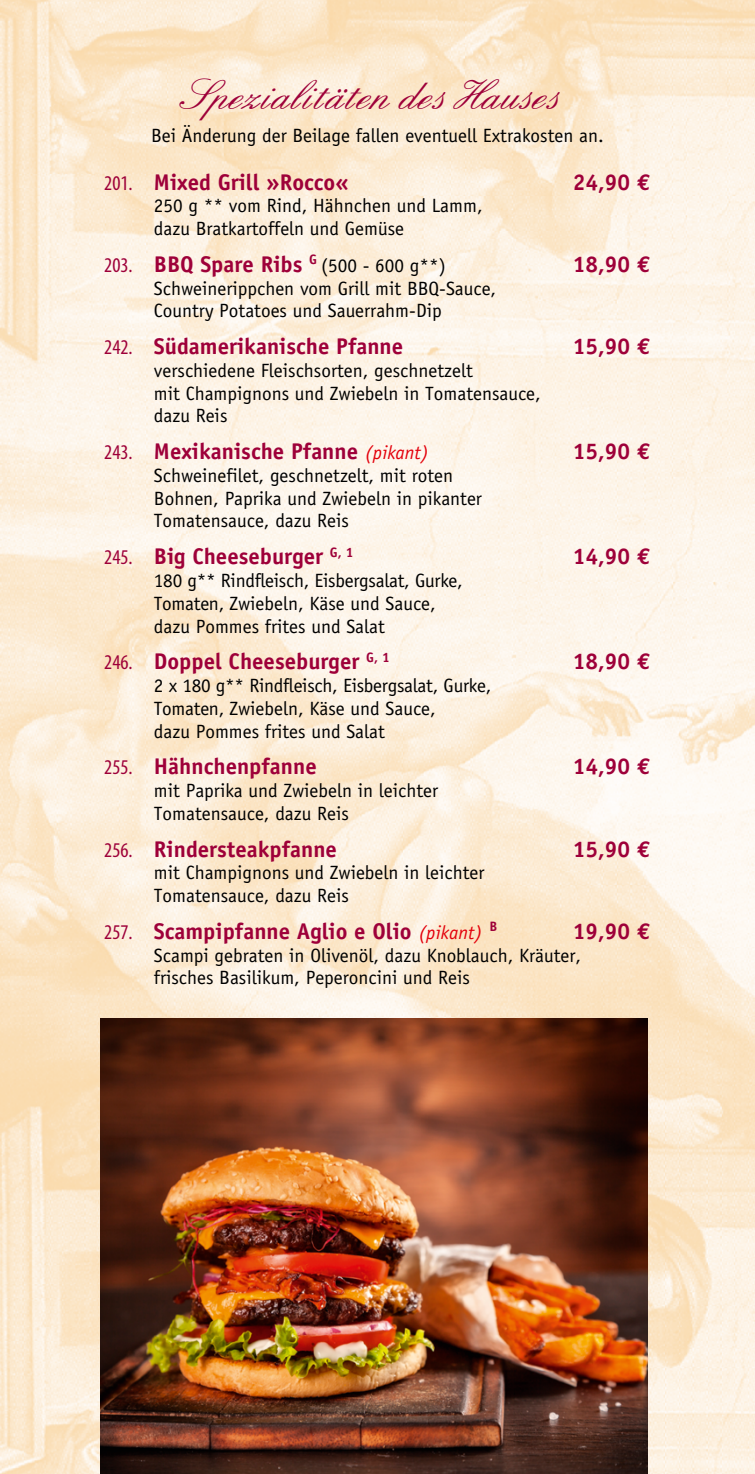
<style>
.page{position:relative;width:755px;height:1474px;background:#fff}
.page>*{position:absolute;margin:0;border:0;box-sizing:border-box;transform-origin:0 0}
.t1{font:45.5px "English 157 BT";color:#9e0039}
.t2{font:700 22.75px "Officina Sans";color:#9e0039}
.t3{font:19.25px/22.8px "Officina Sans";color:#000}
.s1{font-family:"Myriad Pro";font-weight:400;font-stretch:condensed;font-size:21px}
.s2{font-family:"Euro Mono Std"}
.s3{font-weight:400;font-size:19.25px;color:#000}
.s4{font-weight:400;font-style:italic;font-size:19.25px;color:#e3000b}
</style>
<div class="page">
<img style="left:0;top:0;width:754px;height:1473px">
<img style="left:101px;top:1018px;width:546px;height:455px">
<h1 class="t1" style="left:188px;top:71px;width:380px">Spezialitäten des Hauses</h1>
<p class="t3" style="left:151px;top:124px;width:454px">Bei Änderung der Beilage fallen eventuell Extrakosten an.</p>
<p class="t2" style="left:104px;top:168px;width:246px"><span class="s1">201.</span> Mixed Grill »Rocco«</p>
<p class="t2" style="left:572px;top:168px;width:79px">24,90 <span class="s2">€</span></p>
<p class="t3" style="left:154px;top:194px;width:330px">250 g ** vom Rind, Hähnchen und Lamm, dazu Bratkartoffeln und Gemüse</p>
<p class="t2" style="left:104px;top:250px;width:343px"><span class="s1">203.</span> BBQ Spare Ribs <sup>G</sup> <span class="s3">(500 - 600 g**)</span></p>
<p class="t2" style="left:572px;top:250px;width:79px">18,90 <span class="s2">€</span></p>
<p class="t3" style="left:154px;top:277px;width:343px">Schweinerippchen vom Grill mit BBQ-Sauce,<br>Country Potatoes und Sauerrahm-Dip</p>
<p class="t2" style="left:104px;top:332px;width:300px"><span class="s1">242.</span> Südamerikanische Pfanne</p>
<p class="t2" style="left:572px;top:332px;width:79px">15,90 <span class="s2">€</span></p>
<p class="t3" style="left:154px;top:359px;width:388px">verschiedene Fleischsorten, geschnetzelt<br>mit Champignons und Zwiebeln in Tomatensauce, dazu Reis</p>
<p class="t2" style="left:104px;top:437px;width:326px"><span class="s1">243.</span> Mexikanische Pfanne <span class="s4">(pikant)</span></p>
<p class="t2" style="left:572px;top:437px;width:79px">15,90 <span class="s2">€</span></p>
<p class="t3" style="left:154px;top:464px;width:329px">Schweinefilet, geschnetzelt, mit roten<br>Bohnen, Paprika und Zwiebeln in pikanter<br>Tomatensauce, dazu Reis</p>
<p class="t2" style="left:104px;top:542px;width:250px"><span class="s1">245.</span> Big Cheeseburger <sup>G,</sup> <sup>1</sup></p>
<p class="t2" style="left:572px;top:542px;width:79px">14,90 <span class="s2">€</span></p>
<p class="t3" style="left:154px;top:569px;width:310px">180 g** Rindfleisch, Eisbergsalat, Gurke,<br>Tomaten, Zwiebeln, Käse und Sauce, dazu Pommes frites und Salat</p>
<p class="t2" style="left:104px;top:647px;width:287px"><span class="s1">246.</span> Doppel Cheeseburger <sup>G,</sup> <sup>1</sup></p>
<p class="t2" style="left:572px;top:647px;width:79px">18,90 <span class="s2">€</span></p>
<p class="t3" style="left:154px;top:674px;width:338px">2 x 180 g** Rindfleisch, Eisbergsalat, Gurke,<br>Tomaten, Zwiebeln, Käse und Sauce,<br>dazu Pommes frites und Salat</p>
<p class="t2" style="left:104px;top:752px;width:214px"><span class="s1">255.</span> Hähnchenpfanne</p>
<p class="t2" style="left:572px;top:752px;width:79px">14,90 <span class="s2">€</span></p>
<p class="t3" style="left:154px;top:779px;width:285px">mit Paprika und Zwiebeln in leichter<br>Tomatensauce, dazu Reis</p>
<p class="t2" style="left:104px;top:834px;width:234px"><span class="s1">256.</span> Rindersteakpfanne</p>
<p class="t2" style="left:572px;top:834px;width:79px">15,90 <span class="s2">€</span></p>
<p class="t3" style="left:154px;top:861px;width:332px">mit Champignons und Zwiebeln in leichter<br>Tomatensauce, dazu Reis</p>
<p class="t2" style="left:104px;top:917px;width:394px"><span class="s1">257.</span> Scampipfanne Aglio e Olio <span class="s4">(pikant)</span> <sup>B</sup></p>
<p class="t2" style="left:572px;top:917px;width:79px">19,90 <span class="s2">€</span></p>
<p class="t3" style="left:154px;top:943px;width:428px">Scampi gebraten in Olivenöl, dazu Knoblauch, Kräuter, frisches Basilikum, Peperoncini und Reis</p>
</div>
